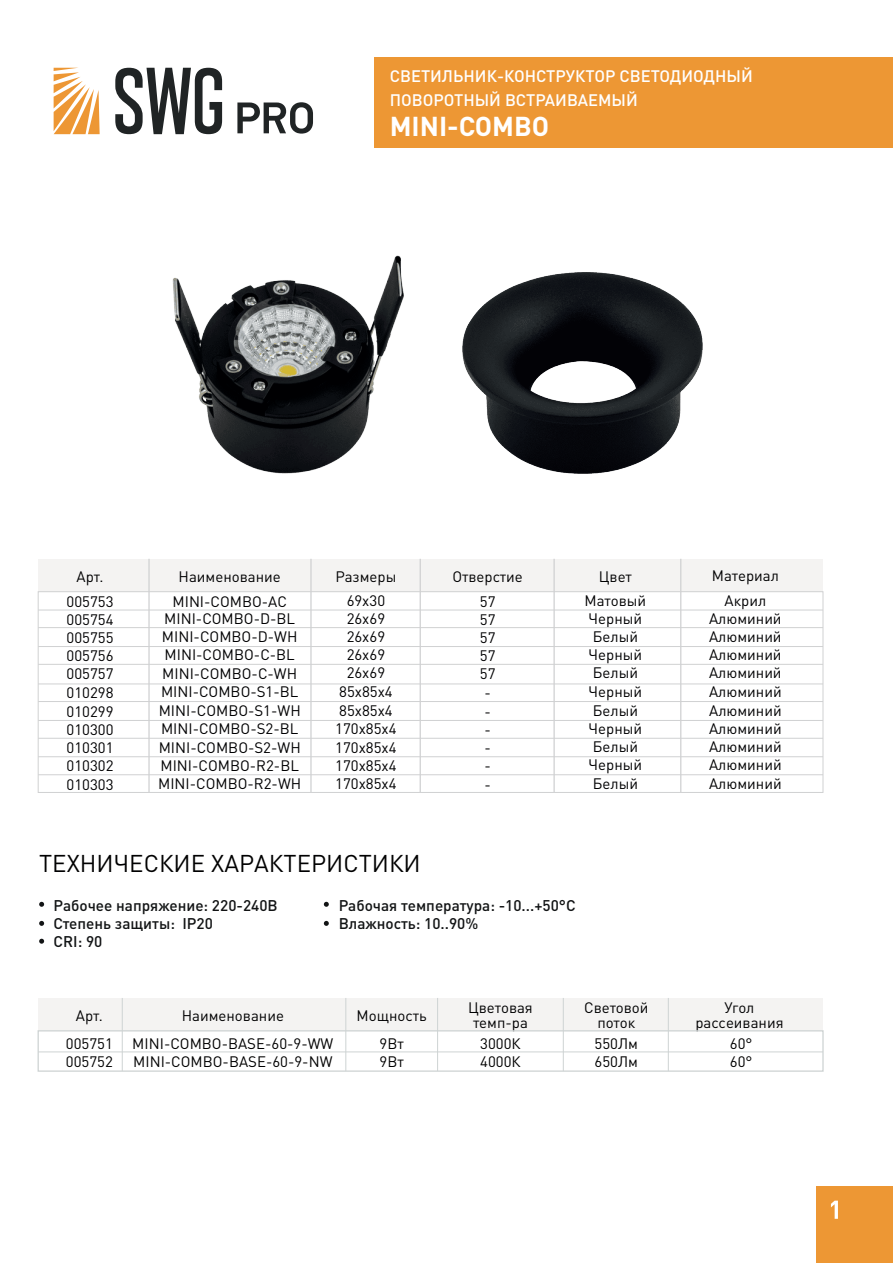
<style>
.page{position:relative;width:893px;height:1263px;background:#fff}
.page>*{position:absolute;margin:0;border:0;box-sizing:border-box;transform-origin:0 0}
.t1{font:700 27px "DIN Pro";color:#fff}
.t2{font:24px "DIN Pro";color:#000001}
.t3{font:500 16.5px/23.9px "DIN Pro";color:#fff}
.t4{font:500 15.3px/18.5px "DIN Pro";color:#121415}
.t5{font:15px/18px "DIN Pro";color:#000002;text-align:justify}
.t6{font:15px/18px "DIN Pro";color:#000001}
</style>
<div class="page">
<div style="left:816px;top:1186px;width:77px;height:77px;background:#ed9734"></div>
<svg style="left:831px;top:1200px;width:7px;height:19px"></svg>
<svg style="left:39px;top:902px;width:5px;height:5px"></svg>
<svg style="left:39px;top:921px;width:5px;height:5px"></svg>
<svg style="left:324px;top:902px;width:5px;height:5px"></svg>
<svg style="left:324px;top:921px;width:5px;height:5px"></svg>
<svg style="left:39px;top:939px;width:5px;height:5px"></svg>
<div style="left:38px;top:998px;width:785px;height:33px;background:#f4f3f2"></div>
<hr style="left:122px;top:998px;width:1px;height:73px;background:#ced3d3">
<hr style="left:345px;top:998px;width:1px;height:73px;background:#ced3d3">
<hr style="left:437px;top:998px;width:1px;height:73px;background:#ced3d3">
<hr style="left:668px;top:998px;width:1px;height:73px;background:#ced3d3">
<hr style="left:563px;top:998px;width:1px;height:73px;background:#ced3d3">
<svg style="left:37px;top:1029px;width:787px;height:43px"></svg>
<hr style="left:38px;top:1051px;width:785px;height:1px;background:#ced3d3">
<div style="left:375px;top:58px;width:518px;height:90px;background:#ed9734"></div>
<div style="left:38px;top:559px;width:785px;height:33px;background:#f4f3f2"></div>
<hr style="left:148px;top:559px;width:2px;height:233px;background:#d0d1d2">
<hr style="left:310px;top:559px;width:2px;height:233px;background:#d0d1d2">
<hr style="left:420px;top:559px;width:1px;height:233px;background:#d0d1d2">
<hr style="left:553px;top:559px;width:2px;height:233px;background:#d0d1d2">
<hr style="left:680px;top:559px;width:1px;height:233px;background:#d0d1d2">
<div style="left:38px;top:591px;width:785px;height:202px;border:1px solid #d0d1d2"></div>
<hr style="left:38px;top:610px;width:785px;height:1px;background:#d0d1d2">
<hr style="left:38px;top:627px;width:785px;height:1px;background:#d0d1d2">
<hr style="left:38px;top:646px;width:785px;height:1px;background:#d0d1d2">
<hr style="left:38px;top:664px;width:785px;height:1px;background:#d0d1d2">
<hr style="left:38px;top:683px;width:785px;height:1px;background:#d0d1d2">
<hr style="left:38px;top:701px;width:785px;height:1px;background:#d0d1d2">
<hr style="left:38px;top:720px;width:785px;height:1px;background:#d0d1d2">
<hr style="left:38px;top:738px;width:785px;height:1px;background:#d0d1d2">
<hr style="left:38px;top:756px;width:785px;height:1px;background:#d0d1d2">
<hr style="left:38px;top:774px;width:785px;height:1px;background:#d0d1d2">
<img style="left:462px;top:272px;width:241px;height:202px">
<img style="left:173px;top:255px;width:230px;height:219px">
<svg style="left:115px;top:68px;width:107px;height:66px"></svg>
<svg style="left:54px;top:68px;width:46px;height:66px"></svg>
<svg style="left:237px;top:102px;width:76px;height:32px"></svg>
<p class="t3" style="left:390px;top:64px;width:365px">СВЕТИЛЬНИК-КОНСТРУКТОР СВЕТОДИОДНЫЙ<br>ПОВОРОТНЫЙ ВСТРАИВАЕМЫЙ</p>
<h1 class="t1" style="left:390px;top:108px;width:161px">MINI-COMBO</h1>
<p class="t6" style="left:179px;top:567px;width:104px">Наименование</p>
<p class="t6" style="left:452px;top:567px;width:72px">Отверстие</p>
<p class="t6" style="left:335px;top:567px;width:63px">Размеры</p>
<p class="t6" style="left:77px;top:567px;width:28px">Арт.</p>
<p class="t5" style="left:67px;top:592px;width:48px">005753<br>005754<br>005755<br>005756<br>005757</p>
<p class="t5" style="left:480px;top:592px;width:17px">57<br>57<br>57<br>57<br>57</p>
<p class="t5" style="left:347px;top:591px;width:40px">69х30<br>26х69<br>26х69<br>26х69<br>26х69</p>
<p class="t5" style="left:162px;top:592px;width:137px;text-align:center">MINI-COMBO-AC<br>MINI-COMBO-D-BL<br>MINI-COMBO-D-WH<br>MINI-COMBO-C-BL<br>MINI-COMBO-C-WH</p>
<p class="t6" style="left:599px;top:567px;width:35px">Цвет</p>
<p class="t5" style="left:585px;top:591px;width:63px;text-align:left">Матовый<br>Черный<br>Белый<br>Черный<br>Белый</p>
<p class="t6" style="left:712px;top:566px;width:69px">Материал</p>
<p class="t5" style="left:709px;top:591px;width:74px;text-align:center">Акрил<br>Алюминий<br>Алюминий<br>Алюминий<br>Алюминий</p>
<p class="t5" style="left:67px;top:683px;width:48px">010298</p>
<p class="t5" style="left:161px;top:682px;width:139px">MINI-COMBO-S1-BL</p>
<p class="t5" style="left:339px;top:682px;width:55px">85х85x4</p>
<p class="t5" style="left:484px;top:683px;width:8px">-</p>
<p class="t5" style="left:589px;top:682px;width:55px">Черный</p>
<p class="t5" style="left:709px;top:682px;width:74px">Алюминий</p>
<p class="t5" style="left:67px;top:702px;width:48px">010299</p>
<p class="t5" style="left:159px;top:701px;width:144px">MINI-COMBO-S1-WH</p>
<p class="t5" style="left:339px;top:701px;width:55px">85х85x4</p>
<p class="t5" style="left:484px;top:702px;width:8px">-</p>
<p class="t5" style="left:593px;top:701px;width:47px">Белый</p>
<p class="t5" style="left:709px;top:701px;width:74px">Алюминий</p>
<p class="t5" style="left:67px;top:720px;width:48px">010300</p>
<p class="t5" style="left:161px;top:719px;width:139px">MINI-COMBO-S2-BL</p>
<p class="t5" style="left:335px;top:719px;width:63px">170х85x4</p>
<p class="t5" style="left:484px;top:720px;width:8px">-</p>
<p class="t5" style="left:589px;top:719px;width:55px">Черный</p>
<p class="t5" style="left:709px;top:719px;width:74px">Алюминий</p>
<p class="t5" style="left:67px;top:738px;width:48px">010301</p>
<p class="t5" style="left:159px;top:738px;width:144px">MINI-COMBO-S2-WH</p>
<p class="t5" style="left:335px;top:738px;width:63px">170х85x4</p>
<p class="t5" style="left:484px;top:738px;width:8px">-</p>
<p class="t5" style="left:593px;top:737px;width:47px">Белый</p>
<p class="t5" style="left:709px;top:737px;width:74px">Алюминий</p>
<p class="t5" style="left:67px;top:756px;width:48px">010302</p>
<p class="t5" style="left:160px;top:756px;width:140px">MINI-COMBO-R2-BL</p>
<p class="t5" style="left:335px;top:756px;width:63px">170х85x4</p>
<p class="t5" style="left:484px;top:756px;width:8px">-</p>
<p class="t5" style="left:589px;top:755px;width:55px">Черный</p>
<p class="t5" style="left:709px;top:755px;width:74px">Алюминий</p>
<p class="t5" style="left:67px;top:774px;width:48px">010303</p>
<p class="t5" style="left:158px;top:774px;width:145px">MINI-COMBO-R2-WH</p>
<p class="t5" style="left:335px;top:774px;width:63px">170х85x4</p>
<p class="t5" style="left:484px;top:774px;width:8px">-</p>
<p class="t5" style="left:593px;top:774px;width:47px">Белый</p>
<p class="t5" style="left:709px;top:774px;width:74px">Алюминий</p>
<h2 class="t2" style="left:39px;top:847px;width:383px">ТЕХНИЧЕСКИЕ ХАРАКТЕРИСТИКИ</h2>
<p class="t4" style="left:53px;top:895px;width:226px">Рабочее напряжение: 220-240В<br>Степень защиты: IP20<br>CRI: 90</p>
<p class="t4" style="left:339px;top:895px;width:239px">Рабочая температура: -10...+50°C<br>Влажность: 10..90%</p>
<p class="t6" style="left:66px;top:1001px;width:48px;line-height:27.9px;text-align:center">Арт.<br>005751</p>
<p class="t6" style="left:66px;top:1052px;width:48px">005752</p>
<p class="t6" style="left:182px;top:1006px;width:104px">Наименование</p>
<p class="t6" style="left:132px;top:1034px;width:203px">MINI-COMBO-BASE-60-9-WW<br>MINI-COMBO-BASE-60-9-NW</p>
<p class="t6" style="left:357px;top:1006px;width:71px">Мощность</p>
<p class="t6" style="left:379px;top:1034px;width:26px">9Вт<br>9Вт</p>
<p class="t6" style="left:468px;top:999px;width:66px;line-height:15px;text-align:center">Цветовая темп-ра</p>
<p class="t6" style="left:480px;top:1034px;width:42px">3000К<br>4000К</p>
<p class="t6" style="left:584px;top:999px;width:66px;line-height:15px;text-align:center">Световой поток</p>
<p class="t6" style="left:595px;top:1034px;width:45px">550Лм<br>650Лм</p>
<p class="t6" style="left:695px;top:999px;width:90px;line-height:15px;text-align:center">Угол рассеивания</p>
<p class="t6" style="left:730px;top:1034px;width:24px">60°<br>60°</p>
</div>
